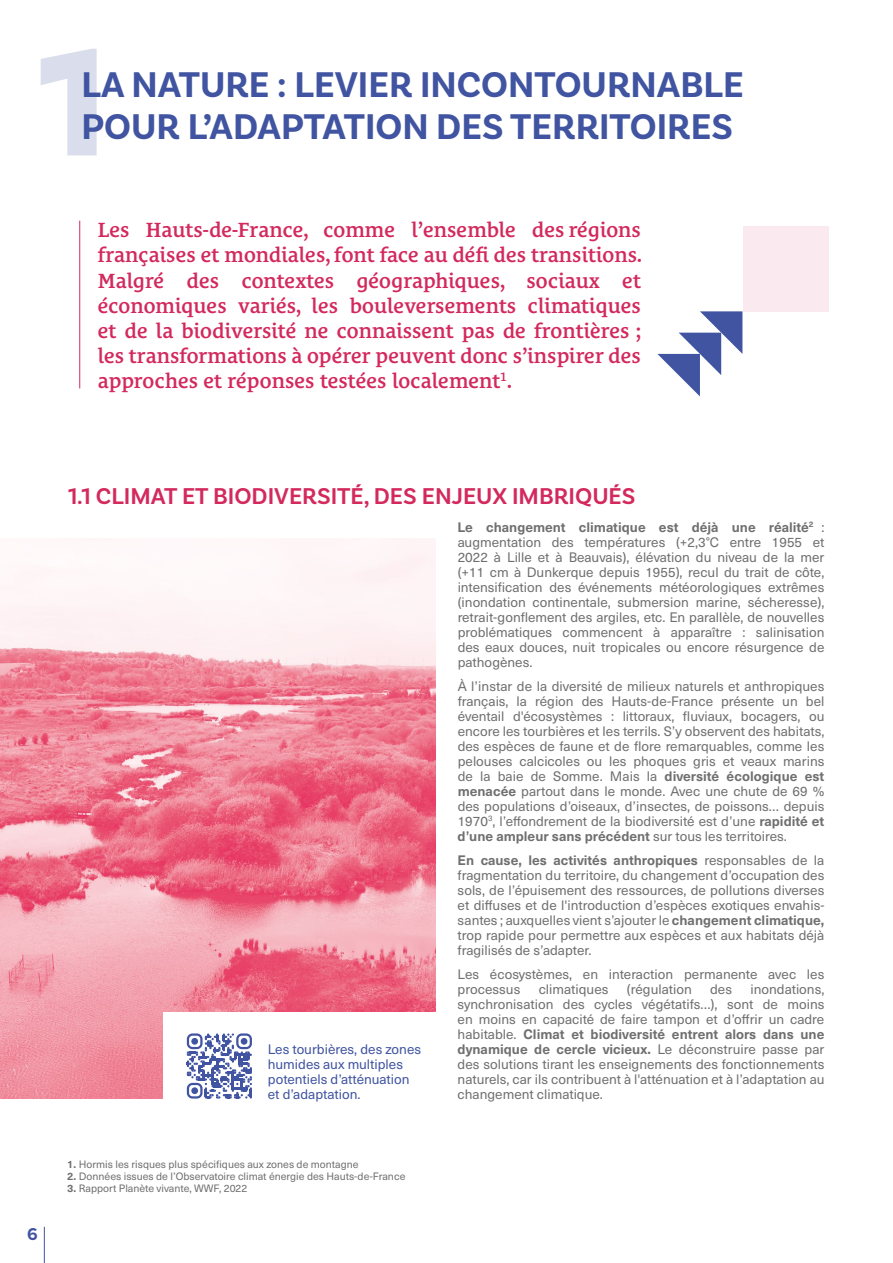
<style>
.page{position:relative;width:893px;height:1263px;background:#fff}
.page>*{position:absolute;margin:0;border:0;box-sizing:border-box;transform-origin:0 0}
.t1{font:900 161.7px "Basic Sans";color:#4054a1}
.t2{font:700 37.5px/42px "Basic Sans";color:#4054a1}
.t3{font:600 24px "Basic Sans";color:#d3295d}
.t4{font:600 21px/25.2px "Le Monde Courrier Std";color:#d3295d;text-align:justify}
.t5{font:700 18px "Basic Sans";color:#4054a1}
.t6{font:13.5px/15px "Neue Haas Unica W1 G";color:#706f6f;text-align:justify}
.t7{font:13.5px/15px "Neue Haas Unica W1 G";color:#4054a1}
.t8{font:10.5px "Neue Haas Unica W1 G";color:#706f6f}
.s1{font-weight:700}
</style>
<div class="page">
<hr style="left:44px;top:1227px;width:1px;height:36px;background:#4054a1">
<hr style="left:79px;top:221px;width:1px;height:167px;background:#d3295d">
<svg style="left:657px;top:311px;width:85px;height:85px"></svg>
<img style="left:0;top:538px;width:436px;height:560px">
<div style="left:163px;top:1012px;width:278px;height:105px;background:#fff"></div>
<svg style="left:187px;top:1033px;width:65px;height:65px"></svg>
<div style="left:191px;top:1087px;width:7px;height:7px;background:#4054a1;border-radius:50%"></div>
<div style="left:744px;top:226px;width:85px;height:85px;background:#faeaef"></div>
<h1 class="t1" style="left:38px;top:3px;width:69px">1</h1>
<h2 class="t2" style="left:81px;top:64px;width:664px">LA NATURE : LEVIER INCONTOURNABLE<br>POUR L’ADAPTATION DES TERRITOIRES</h2>
<p class="t4" style="left:98px;top:217px;width:546px">Les Hauts-de-France, comme l’ensemble des régions françaises et mondiales, font face au défi des transitions.<br>Malgré des contextes géographiques, sociaux et économiques variés, les bouleversements climatiques et de la biodiversité ne connaissent pas de frontières ; les transformations à opérer peuvent donc s’inspirer des approches et réponses testées localement<sup>1</sup>.</p>
<h3 class="t3" style="left:68px;top:481px;width:569px">1.1 CLIMAT ET BIODIVERSITÉ, DES ENJEUX IMBRIQUÉS</h3>
<h3 class="t5" style="left:27px;top:1223px;width:12px">6</h3>
<p class="t7" style="left:268px;top:1040px;width:155px">Les tourbières, des zones humides aux multiples potentiels d’atténuation et d’adaptation.</p>
<p class="t8" style="left:67px;top:1156px;width:293px"><span class="s1">1.</span> Hormis les risques plus spécifiques aux zones de montagne</p>
<p class="t8" style="left:67px;top:1168px;width:340px"><span class="s1">2.</span> Données issues de l’Observatoire climat énergie des Hauts-de-France</p>
<p class="t8" style="left:67px;top:1180px;width:182px"><span class="s1">3.</span> Rapport Planète vivante, WWF, 2022</p>
<p class="t6" style="left:458px;top:518px;width:368px"><span class="s1">Le changement climatique est déjà une réalité</span><sup>2</sup> : augmentation des températures (+2,3°C entre 1955 et 2022 à Lille et à Beauvais), élévation du niveau de la mer (+11 cm à Dunkerque depuis 1955), recul du trait de côte, intensification des événements météorologiques extrêmes (inondation continentale, submersion marine, sécheresse), retrait-gonflement des argiles, etc. En parallèle, de nouvelles problématiques commencent à apparaître : salinisation des eaux douces, nuit tropicales ou encore résurgence de pathogènes.</p>
<p class="t6" style="left:458px;top:677px;width:368px">À l’instar de la diversité de milieux naturels et anthropiques français, la région des Hauts-de-France présente un bel éventail d'écosystèmes : littoraux, fluviaux, bocagers, ou encore les tourbières et les terrils. S’y observent des habitats, des espèces de faune et de flore remarquables, comme les pelouses calcicoles ou les phoques gris et veaux marins de la baie de Somme. Mais la <span class="s1">diversité écologique est menacée</span> partout dans le monde. Avec une chute de 69 % des populations d’oiseaux, d’insectes, de poissons… depuis 1970<sup>3</sup>, l’effondrement de la biodiversité est d’une <span class="s1">rapidité et d’une ampleur sans précédent</span> sur tous les territoires.</p>
<p class="t6" style="left:458px;top:851px;width:368px"><span class="s1">En cause, les activités anthropiques</span> responsables de la fragmentation du territoire, du changement d’occupation des sols, de l’épuisement des ressources, de pollutions diverses et diffuses et de l'introduction d’espèces exotiques envahis&shy;santes ; auxquelles vient s’ajouter le <span class="s1">changement climatique, </span>trop rapide pour permettre aux espèces et aux habitats déjà fragilisés de s’adapter.</p>
<p class="t6" style="left:458px;top:965px;width:368px">Les écosystèmes, en interaction permanente avec les processus</p>
<p class="t6" style="left:539px;top:980px;width:71px">climatiques</p>
<p class="t6" style="left:627px;top:980px;width:66px">(régulation</p>
<p class="t6" style="left:710px;top:980px;width:23px">des</p>
<p class="t6" style="left:458px;top:980px;width:368px;text-indent:293px">inondations, synchronisation des cycles végétatifs…), sont de moins en moins en capacité de faire tampon et d’offrir un cadre habitable. <span class="s1">Climat et biodiversité entrent alors dans une dynamique de cercle vicieux.</span> Le déconstruire passe par des solutions tirant les enseignements des fonctionnements naturels, car ils contribuent à l'atténuation et à l’adaptation au changement climatique.</p>
</div>
